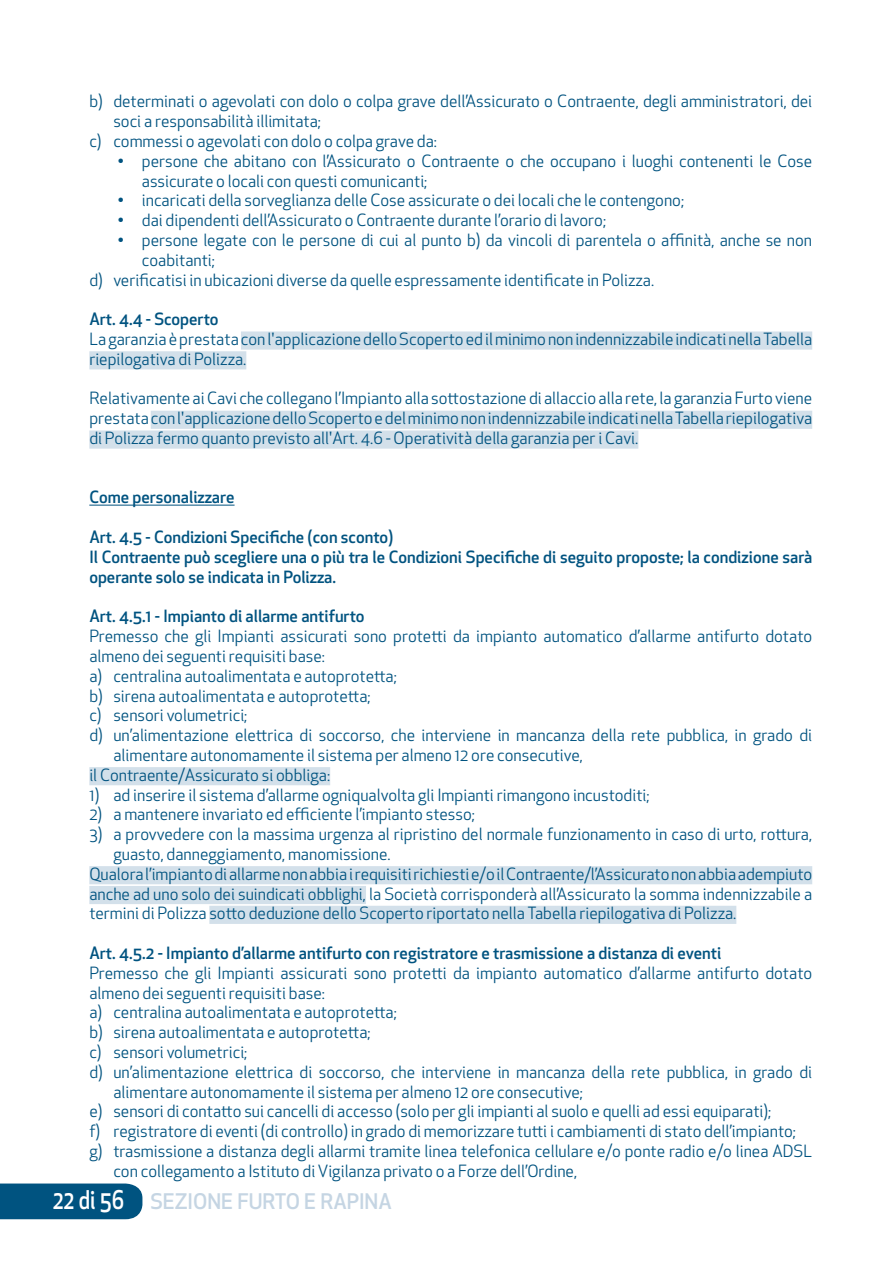
<style>
.page{position:relative;width:893px;height:1263px;background:#fff}
.page>*{position:absolute;margin:0;border:0;box-sizing:border-box;transform-origin:0 0}
.t1{font:500 25.2px "Apex New";color:#fff;scale:.83 1}
.t2{font:500 21px "Apex New";color:#c5d5e3}
.paragrafo_tabulazione{font:16.5px/19.8px "Apex New";color:#005380}
.paragrafo_tab2{font:16.5px/19.8px "Apex New";color:#005380}
.t3{font:500 16.5px/19.8px "Apex New";color:#005380}
</style>
<div class="page">
<div style="left:0;top:1183px;width:142px;height:36px;background:#005380"></div>
<div style="left:241px;top:331px;width:571px;height:19px;background:#d3e0ea"></div>
<div style="left:89px;top:351px;width:157px;height:18px;background:#d3e0ea"></div>
<div style="left:151px;top:411px;width:661px;height:18px;background:#d3e0ea"></div>
<div style="left:89px;top:430px;width:549px;height:19px;background:#d3e0ea"></div>
<hr style="left:89px;top:505px;width:146px;height:1px;background:#005380">
<div style="left:89px;top:767px;width:241px;height:18px;background:#d3e0ea"></div>
<div style="left:89px;top:866px;width:723px;height:18px;background:#d3e0ea"></div>
<div style="left:89px;top:886px;width:277px;height:18px;background:#d3e0ea"></div>
<div style="left:209px;top:906px;width:527px;height:18px;background:#d3e0ea"></div>
<p class="paragrafo_tabulazione" style="left:113px;top:92px;width:700px;text-indent:-24px">b) determinati o agevolati con dolo o colpa grave dell’Assicurato o Contraente, degli amministratori, dei soci a responsabilità illimitata;</p>
<p class="paragrafo_tabulazione" style="left:89px;top:131px;width:349px">c) commessi o agevolati con dolo o colpa grave da:</p>
<p class="paragrafo_tab2" style="left:142px;top:151px;width:672px;text-indent:-24px">• persone che abitano con l’Assicurato o Contraente o che occupano i luoghi contenenti le Cose assicurate o locali con questi comunicanti;</p>
<p class="paragrafo_tab2" style="left:118px;top:191px;width:568px">• incaricati della sorveglianza delle Cose assicurate o dei locali che le contengono;</p>
<p class="paragrafo_tab2" style="left:118px;top:210px;width:490px">• dai dipendenti dell’Assicurato o Contraente durante l’orario di lavoro;</p>
<p class="paragrafo_tab2" style="left:142px;top:230px;width:672px;text-indent:-24px">• persone legate con le persone di cui al punto b) da vincoli di parentela o affinità, anche se non coabitanti;</p>
<p class="paragrafo_tabulazione" style="left:89px;top:270px;width:566px">d) verificatisi in ubicazioni diverse da quelle espressamente identificate in Polizza.</p>
<p class="t3" style="left:89px;top:309px;width:131px">Art. 4.4 - Scoperto</p>
<p class="paragrafo_tabulazione" style="left:89px;top:329px;width:724px">La garanzia è prestata con l'applicazione dello Scoperto ed il minimo non indennizzabile indicati nella Tabella riepilogativa di Polizza.</p>
<p class="paragrafo_tabulazione" style="left:89px;top:389px;width:724px;text-align:justify">Relativamente ai Cavi che collegano l’Impianto alla sottostazione di allaccio alla rete, la garanzia Furto viene prestata con l'applicazione dello Scoperto e del minimo non indennizzabile indicati nella Tabella riepilogativa di Polizza fermo quanto previsto all'Art. 4.6 - Operatività della garanzia per i Cavi.</p>
<p class="t3" style="left:89px;top:487px;width:147px">Come personalizzare</p>
<p class="t3" style="left:89px;top:527px;width:306px">Art. 4.5 - Condizioni Specifiche (con sconto)</p>
<p class="t3" style="left:89px;top:547px;width:724px">Il Contraente può scegliere una o più tra le Condizioni Specifiche di seguito proposte; la condizione sarà operante solo se indicata in Polizza.</p>
<p class="t3" style="left:89px;top:606px;width:277px">Art. 4.5.1 - Impianto di allarme antifurto</p>
<p class="paragrafo_tabulazione" style="left:89px;top:626px;width:724px">Premesso che gli Impianti assicurati sono protetti da impianto automatico d’allarme antifurto dotato almeno dei seguenti requisiti base:</p>
<p class="paragrafo_tabulazione" style="left:89px;top:666px;width:309px">a) centralina autoalimentata e autoprotetta;</p>
<p class="paragrafo_tabulazione" style="left:89px;top:686px;width:283px">b) sirena autoalimentata e autoprotetta;</p>
<p class="paragrafo_tabulazione" style="left:89px;top:705px;width:160px">c) sensori volumetrici;</p>
<p class="paragrafo_tabulazione" style="left:113px;top:725px;width:700px;text-indent:-24px">d) un’alimentazione elettrica di soccorso, che interviene in mancanza della rete pubblica, in grado di alimentare autonomamente il sistema per almeno 12 ore consecutive,</p>
<p class="paragrafo_tabulazione" style="left:89px;top:765px;width:242px">il Contraente/Assicurato si obbliga:</p>
<p class="paragrafo_tabulazione" style="left:89px;top:785px;width:562px">1) ad inserire il sistema d’allarme ogniqualvolta gli Impianti rimangono incustoditi;</p>
<p class="paragrafo_tabulazione" style="left:89px;top:804px;width:387px">2) a mantenere invariato ed efficiente l’impianto stesso;</p>
<p class="paragrafo_tabulazione" style="left:113px;top:824px;width:700px;text-indent:-24px">3) a provvedere con la massima urgenza al ripristino del normale funzionamento in caso di urto, rottura, guasto, danneggiamento, manomissione.</p>
<p class="paragrafo_tabulazione" style="left:89px;top:864px;width:724px;text-align:justify">Qualora l’impianto di allarme non abbia i requisiti richiesti e/o il Contraente/l’Assicurato non abbia adempiuto anche ad uno solo dei suindicati obblighi, la Società corrisponderà all’Assicurato la somma indennizzabile a termini di Polizza sotto deduzione dello Scoperto riportato nella Tabella riepilogativa di Polizza.</p>
<p class="t3" style="left:89px;top:943px;width:633px">Art. 4.5.2 - Impianto d’allarme antifurto con registratore e trasmissione a distanza di eventi</p>
<p class="paragrafo_tabulazione" style="left:89px;top:963px;width:724px">Premesso che gli Impianti assicurati sono protetti da impianto automatico d’allarme antifurto dotato almeno dei seguenti requisiti base:</p>
<p class="paragrafo_tabulazione" style="left:89px;top:1002px;width:309px">a) centralina autoalimentata e autoprotetta;</p>
<p class="paragrafo_tabulazione" style="left:89px;top:1022px;width:283px">b) sirena autoalimentata e autoprotetta;</p>
<p class="paragrafo_tabulazione" style="left:89px;top:1042px;width:160px">c) sensori volumetrici;</p>
<p class="paragrafo_tabulazione" style="left:113px;top:1062px;width:700px;text-indent:-24px">d) un’alimentazione elettrica di soccorso, che interviene in mancanza della rete pubblica, in grado di alimentare autonomamente il sistema per almeno 12 ore consecutive;</p>
<p class="paragrafo_tabulazione" style="left:89px;top:1101px;width:683px">e) sensori di contatto sui cancelli di accesso (solo per gli impianti al suolo e quelli ad essi equiparati);</p>
<p class="paragrafo_tabulazione" style="left:89px;top:1121px;width:708px">f) registratore di eventi (di controllo) in grado di memorizzare tutti i cambiamenti di stato dell’impianto;</p>
<p class="paragrafo_tabulazione" style="left:113px;top:1141px;width:700px;text-indent:-24px">g) trasmissione a distanza degli allarmi tramite linea telefonica cellulare e/o ponte radio e/o linea ADSL con collegamento a Istituto di Vigilanza privato o a Forze dell’Ordine,</p>
<p class="t2" style="left:150px;top:1187px;width:243px">SEZIONE FURTO E RAPINA</p>
<h1 class="t1" style="left:53px;top:1183px;width:88px">22 di 56</h1>
</div>
